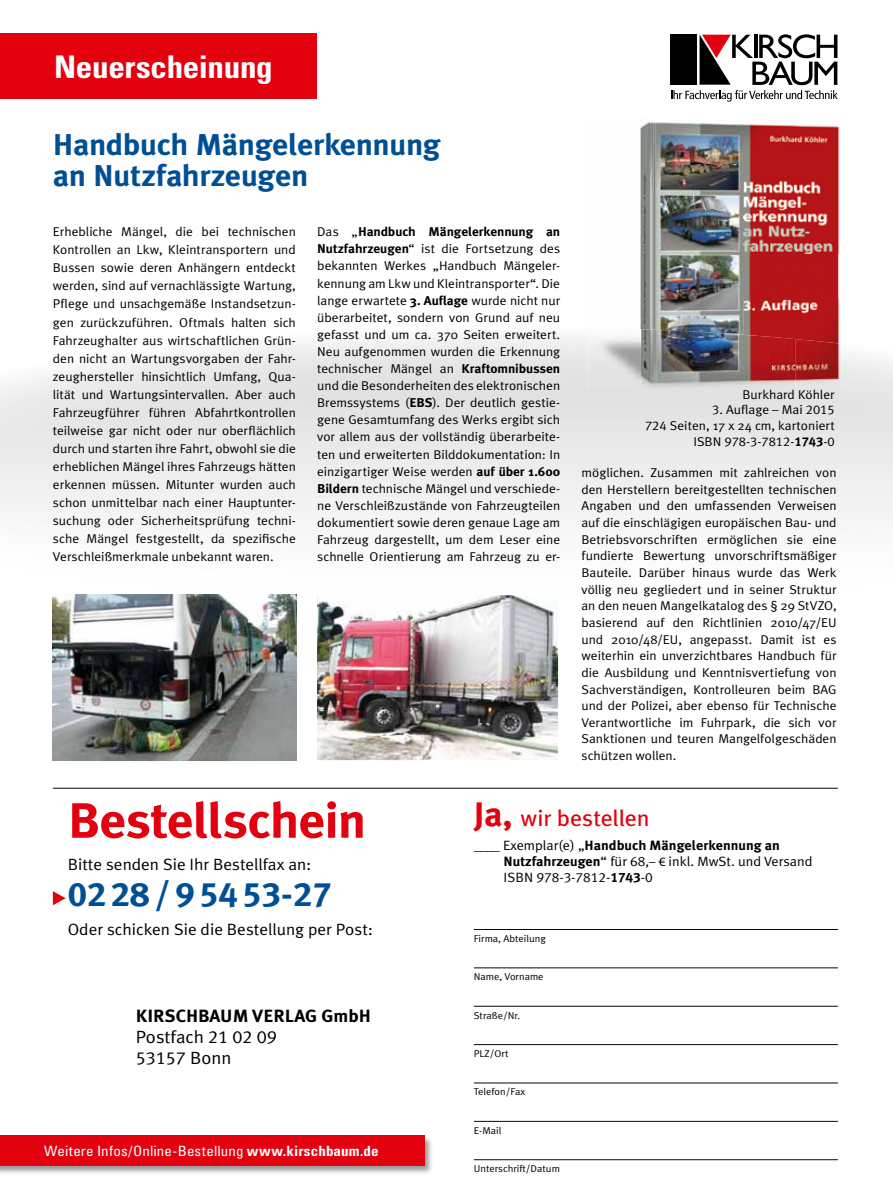
<style>
.page{position:relative;width:893px;height:1191px;background:#fff}
.page>*{position:absolute;margin:0;border:0;box-sizing:border-box;transform-origin:0 0}
.t1{font:700 49.5px "Meta Plus";letter-spacing:-.01em;color:#e3000f;scale:1.06 1}
.t2{font:34.05px "Meta Plus Bold Caps";color:#004f95;scale:1.06 1}
.t3{font:700 condensed 31.2px "Univers";letter-spacing:-.01em;color:#fff;scale:1.06 1}
.t4{font:700 30.15px/30.8px "Meta Plus";letter-spacing:-.015em;color:#004f95;scale:1.06 1}
.t5{font:22.65px "Meta Plus";letter-spacing:-.01em;color:#e3000f;scale:1.06 1}
.t6{font:700 17.7px "Meta Plus";color:#000;scale:1.06 1}
.t7{font:17.7px "Meta Plus Normal";color:#000;scale:1.06 1}
.t8{font:17.7px "Meta Plus Normal Caps";color:#000;scale:1.06 1}
.t9{font:16.35px "Meta Plus Normal";color:#000;scale:1.06 1}
.t10{font:condensed 14.1px "Univers";letter-spacing:.01em;color:#fff;scale:1.06 1}
.t11{font:13.5px "Meta Plus Normal";color:#000;scale:1.06 1}
.t12{font:700 13.5px "Meta Plus";color:#000;scale:1.06 1}
.t13{font:13.5px "Meta Plus Normal Caps";color:#000;scale:1.06 1}
.t14{font:12.75px/18px "Meta Plus Normal";color:#000;text-align:justify;scale:1.06 1}
.t15{font:700 12.75px "Meta Plus";letter-spacing:-.01em;color:#000;scale:1.06 1}
.t16{font:12.75px "Meta Plus Normal Caps";color:#000;scale:1.06 1}
.t17{font:9.9px "Meta Plus Normal";color:#000;scale:1.06 1}
.s1{font-family:"Meta Plus Normal";font-weight:400}
.s2{font-family:"Meta Plus";font-weight:700}
.s3{font-family:"Meta Plus Normal Caps"}
.s4{font-family:"Meta Plus Normal"}
.s5{font-family:"Meta Plus Bold Caps"}
.s6{font-weight:700}
.s7{font-weight:700;font-size:34.05px}
.s8{font-size:12.75px}
.s9{font-family:"Myriad Pro";font-size:12.75px}
</style>
<div class="page">
<img style="left:0;top:338px;width:394px;height:274px">
<img style="left:640px;top:120px;width:200px;height:179px">
<img style="left:640px;top:299px;width:104px;height:32px">
<img style="left:744px;top:299px;width:96px;height:40px">
<img style="left:588px;top:327px;width:104px;height:63px">
<img style="left:692px;top:331px;width:103px;height:59px">
<img style="left:795px;top:339px;width:52px;height:51px">
<img style="left:0;top:1135px;width:432px;height:38px">
<div style="left:0;top:1135px;width:424px;height:30px;background:#e3000f"></div>
<hr style="left:474px;top:929px;width:364px;height:1px;background:#000">
<hr style="left:474px;top:967px;width:364px;height:1px;background:#000">
<hr style="left:474px;top:1006px;width:364px;height:1px;background:#000">
<hr style="left:474px;top:1044px;width:364px;height:1px;background:#000">
<hr style="left:474px;top:1082px;width:364px;height:1px;background:#000">
<hr style="left:474px;top:1121px;width:364px;height:1px;background:#000">
<hr style="left:474px;top:1159px;width:364px;height:1px;background:#000">
<svg style="left:53px;top:891px;width:13px;height:14px"></svg>
<img style="left:53px;top:594px;width:244px;height:166px">
<img style="left:317px;top:595px;width:241px;height:165px">
<hr style="left:53px;top:788px;width:785px;height:1px;background:#000">
<div style="left:0;top:33px;width:317px;height:66px;background:#e3000f"></div>
<svg style="left:671px;top:34px;width:167px;height:68px"></svg>
<h3 class="t3" style="left:54px;top:48px;width:208px">Neuerscheinung</h3>
<h3 class="t4" style="left:53px;top:129px;width:367px">Handbuch Mängelerkennung an Nutzfahrzeugen</h3>
<p class="t14" style="left:53px;top:223px;width:231px">Erhebliche Mängel, die bei technischen Kontrollen an Lkw, Kleintransportern und Bussen sowie deren Anhängern entdeckt werden, sind auf vernachlässigte Wartung, Pflege und unsachgemäße Instandsetzun&shy;gen zurückzuführen. Oftmals halten sich Fahrzeughalter aus wirtschaftlichen Grün&shy;den nicht an Wartungsvorgaben der Fahr&shy;zeughersteller hinsichtlich Umfang, Qua&shy;lität und Wartungsintervallen. Aber auch Fahrzeugführer führen Abfahrtkontrollen teilweise gar nicht oder nur oberflächlich durch und starten ihre Fahrt, obwohl sie die erheblichen Mängel ihres Fahrzeugs hätten erkennen müssen. Mitunter wurden auch schon unmittelbar nach einer Hauptunter&shy;suchung oder Sicherheitsprüfung techni&shy;sche Mängel festgestellt, da spezifische Verschleißmerkmale unbekannt waren.</p>
<p class="t15" style="left:317px;top:224px;width:231px"><span class="s1">Das „</span>Handbuch Mängelerkennung an</p>
<p class="t14" style="left:317px;top:240px;width:231px;line-height:17.1px"><span class="s2">Nutzfahrzeugen</span>“ ist die Fortsetzung des bekannten Werkes „Handbuch Mängeler&shy;kennung am Lkw und Kleintransporter“. Die lange erwartete <span class="s2">3. Auflage</span> wurde nicht nur überarbeitet, sondern von Grund auf neu gefasst und um ca. 370 Seiten erweitert.<br>Neu aufgenommen wurden die Erkennung technischer Mängel an <span class="s2">Kraftomnibussen </span>und die Besonderheiten des elektronischen Bremssystems (<span class="s2">EBS</span>). Der deutlich gestie&shy;gene Gesamtumfang des Werks ergibt sich vor allem aus der vollständig überarbeite&shy;ten und erweiterten Bilddokumentation: In einzigartiger Weise werden <span class="s2">auf über 1.600<br>Bildern</span> technische Mängel und verschiede&shy;ne Verschleißzustände von Fahrzeugteilen dokumentiert sowie deren genaue Lage am Fahrzeug dargestellt, um dem Leser eine schnelle Orientierung am Fahrzeug zu er-</p>
<p class="t14" style="left:742px;top:385px;width:89px">Burkhard Köhler</p>
<p class="t14" style="left:645px;top:402px;width:180px;line-height:15.6px;text-align:right"><span class="s3">3</span>. Auflage – Mai <span class="s3">2015<br>724</span> Seiten, 17 x 24 cm, kartoniert</p>
<p class="t16" style="left:693px;top:434px;width:135px"><span class="s4">ISBN</span> 978-3-7812-<span class="s5">1743</span>-0</p>
<p class="t14" style="left:581px;top:464px;width:242px;line-height:16.6px">möglichen. Zusammen mit zahlreichen von den Herstellern bereitgestellten technischen Angaben und den umfassenden Verweisen auf die einschlägigen europäischen Bau- und Betriebsvorschriften ermöglichen sie eine fundierte Bewertung unvorschriftsmäßiger Bauteile. Darüber hinaus wurde das Werk völlig neu gegliedert und in seiner Struktur an den neuen Mangelkatalog des § 29 StVZO, basierend auf den Richtlinien 2010/47/EU und 2010/48/EU, angepasst. Damit ist es weiterhin ein unverzichtbares Handbuch für die Ausbildung und Kenntnisvertiefung von Sachverständigen, Kontrolleuren beim BAG und der Polizei, aber ebenso für Technische Verantwortliche im Fuhrpark, die sich vor Sanktionen und teuren Mangelfolgeschäden schützen wollen.</p>
<h1 class="t1" style="left:68px;top:792px;width:283px">Bestellschein</h1>
<p class="t9" style="left:68px;top:855px;width:231px">Bitte senden Sie Ihr Bestellfax an:</p>
<h2 class="t2" style="left:68px;top:874px;width:250px">02 28 / 9 54 53-27</h2>
<p class="t9" style="left:68px;top:920px;width:290px">Oder schicken Sie die Bestellung per Post:</p>
<h3 class="t6" style="left:136px;top:1005px;width:223px">KIRSCHBAUM VERLAG GmbH</h3>
<h3 class="t7" style="left:136px;top:1026px;width:134px">Postfach <span class="s3">21 02 09</span></h3>
<h3 class="t8" style="left:136px;top:1048px;width:92px">53157 <span class="s4">Bonn</span></h3>
<p class="t10" style="left:44px;top:1142px;width:317px">Weitere Infos/Online-Bestellung <span class="s6">www.kirschbaum.de</span></p>
<h3 class="t5" style="left:474px;top:804px;width:167px"><span class="s7">Ja,</span> wir bestellen</h3>
<p class="t12" style="left:474px;top:837px;width:290px"><span class="s1">____ Exemplar(e) „</span>Handbuch Mängelerkennung an</p>
<p class="t11" style="left:504px;top:853px;width:293px"><span class="s2">Nutzfahrzeugen</span>“ für <span class="s3">68</span><span class="s8">,–</span> <span class="s9">€</span> inkl. MwSt. und Versand</p>
<p class="t13" style="left:504px;top:870px;width:142px"><span class="s4">ISBN</span> 978-3-7812-<span class="s5">1743</span>-0</p>
<p class="t17" style="left:474px;top:932px;width:69px">Firma, Abteilung</p>
<p class="t17" style="left:474px;top:971px;width:67px">Name, Vorname</p>
<p class="t17" style="left:474px;top:1009px;width:45px">Straße/Nr.</p>
<p class="t17" style="left:474px;top:1047px;width:34px">PLZ/Ort</p>
<p class="t17" style="left:474px;top:1086px;width:50px">Telefon/Fax</p>
<p class="t17" style="left:474px;top:1124px;width:27px">E-Mail</p>
<p class="t17" style="left:474px;top:1162px;width:83px">Unterschrift/Datum</p>
</div>
